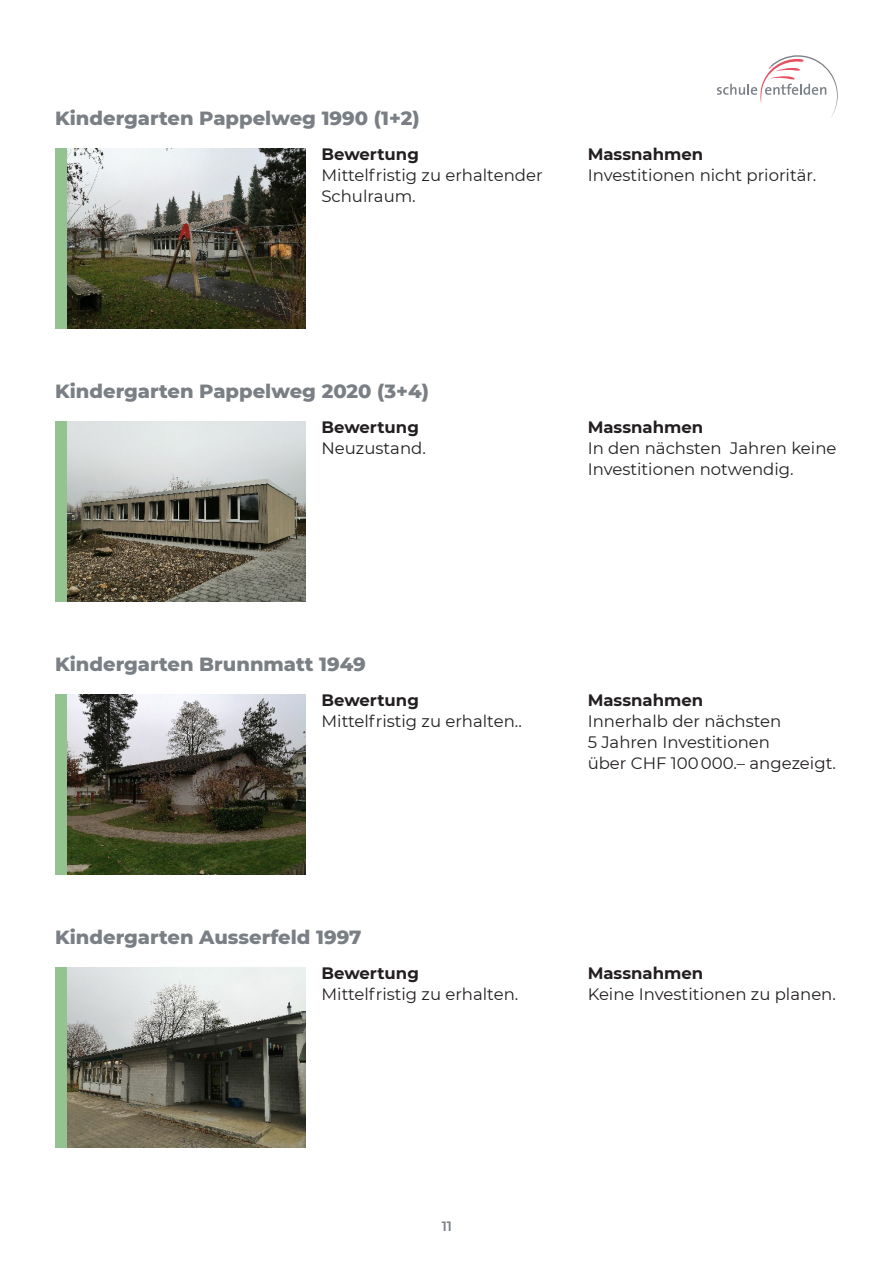
<style>
.page{position:relative;width:893px;height:1263px;background:#fff}
.page>*{position:absolute;margin:0;border:0;box-sizing:border-box;transform-origin:0 0}
.t1{font:800 19.5px "Montserrat";color:#797f84}
.t2{font:16.5px/21px "Montserrat";color:#231f20}
.t3{font:700 16.5px "Montserrat";color:#231f20}
.t4{font:600 13.5px "Montserrat";color:#797f84}
</style>
<div class="page">
<svg style="left:717px;top:55px;width:121px;height:62px"></svg>
<img style="left:67px;top:148px;width:238px;height:180px">
<img style="left:67px;top:694px;width:238px;height:180px">
<img style="left:67px;top:421px;width:238px;height:180px">
<img style="left:67px;top:967px;width:238px;height:180px">
<div style="left:55px;top:148px;width:12px;height:180px;background:#94c391"></div>
<div style="left:55px;top:694px;width:12px;height:180px;background:#94c391"></div>
<div style="left:55px;top:421px;width:12px;height:180px;background:#94c391"></div>
<div style="left:55px;top:967px;width:12px;height:180px;background:#94c391"></div>
<p class="t1" style="left:55px;top:104px;width:366px">Kindergarten Pappelweg 1990 (1+2)</p>
<p class="t3" style="left:321px;top:143px;width:99px">Bewertung</p>
<p class="t2" style="left:321px;top:164px;width:223px">Mittelfristig zu erhaltender<br>Schulraum.</p>
<p class="t3" style="left:588px;top:143px;width:117px">Massnahmen</p>
<p class="t2" style="left:588px;top:164px;width:230px">Investitionen nicht prioritär.</p>
<p class="t1" style="left:55px;top:377px;width:375px">Kindergarten Pappelweg 2020 (3+4)</p>
<p class="t3" style="left:321px;top:416px;width:99px">Bewertung</p>
<p class="t2" style="left:321px;top:437px;width:106px">Neuzustand.</p>
<p class="t3" style="left:588px;top:416px;width:117px">Massnahmen</p>
<p class="t2" style="left:588px;top:437px;width:250px">In den nächsten Jahren keine<br>Investitionen notwendig.</p>
<p class="t1" style="left:55px;top:649px;width:312px">Kindergarten Brunnmatt 1949</p>
<p class="t3" style="left:321px;top:689px;width:99px">Bewertung</p>
<p class="t2" style="left:321px;top:710px;width:202px">Mittelfristig zu erhalten..</p>
<p class="t1" style="left:55px;top:922px;width:308px">Kindergarten Ausserfeld 1997</p>
<p class="t3" style="left:321px;top:962px;width:99px">Bewertung</p>
<p class="t2" style="left:321px;top:983px;width:198px">Mittelfristig zu erhalten.</p>
<p class="t3" style="left:588px;top:689px;width:117px">Massnahmen</p>
<p class="t2" style="left:588px;top:710px;width:250px">Innerhalb der nächsten<br>5 Jahren Investitionen<br>über CHF 100 000.– angezeigt.</p>
<p class="t3" style="left:588px;top:962px;width:117px">Massnahmen</p>
<p class="t2" style="left:588px;top:983px;width:250px">Keine Investitionen zu planen.</p>
<p class="t4" style="left:442px;top:1217px;width:12px">11</p>
</div>
